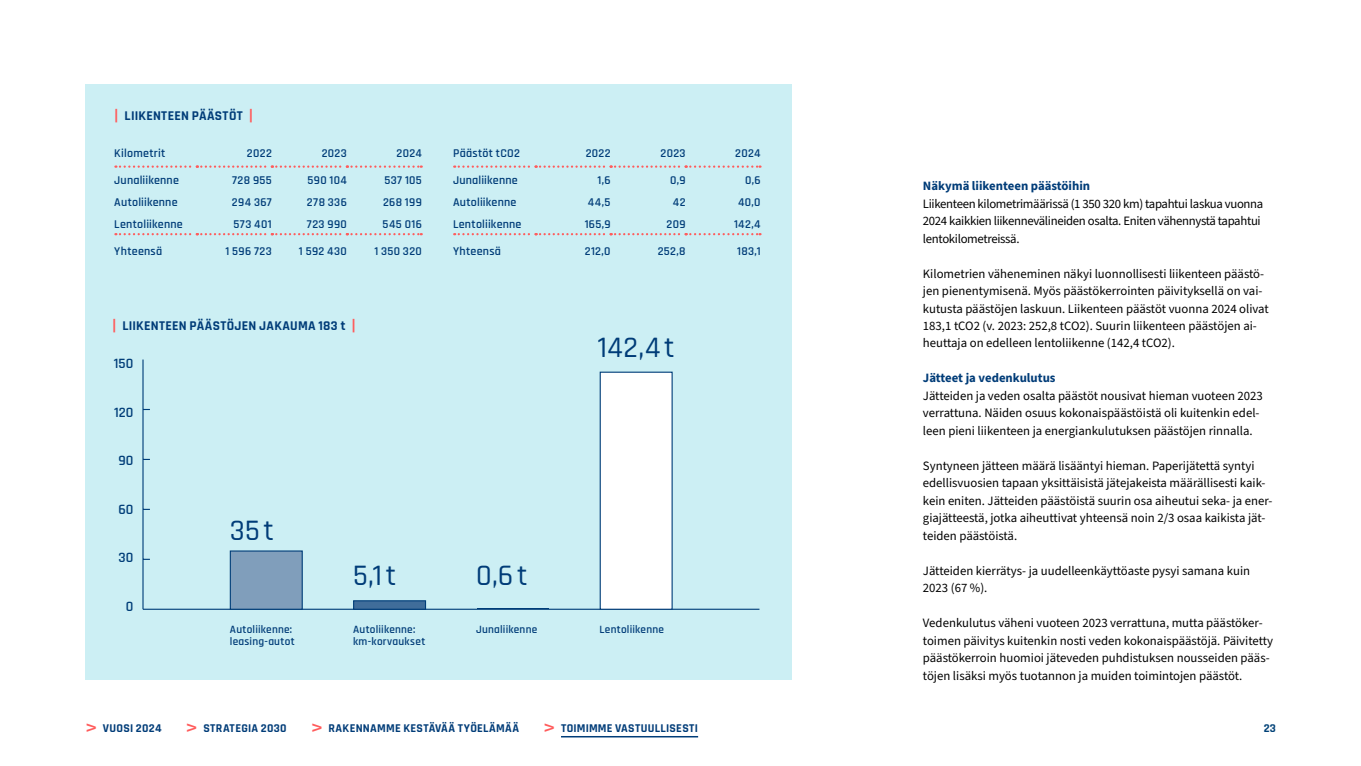
<style>
.page{position:relative;width:1361px;height:766px;background:#fff}
.page>*{position:absolute;margin:0;border:0;box-sizing:border-box;transform-origin:0 0}
.t1{font:500 30px "Rajdhani";letter-spacing:.125em;color:#003c78}
.t2{font:600 14.4px "Rajdhani";color:#003d78}
.t3{font:700 13.5px "Rajdhani";letter-spacing:.02em;color:#003c78}
.t4{font:12.75px/17.5px "Source Sans 3";color:#000}
.t5{font:12.75px/17.5px "Source Sans 3";letter-spacing:-.025em;color:#000}
.t6{font:700 12.75px "Source Sans 3";color:#003c78}
.t7{font:600 12px "Rajdhani";letter-spacing:.025em;color:#003c78}
.t8{font:700 12px "Rajdhani";letter-spacing:.025em;color:#003c78}
.t9{font:700 12px "Rajdhani";color:#004177}
.t10{font:600 11.25px/12px "Rajdhani";letter-spacing:.02em;color:#003c78}
.s1{font-family:"Segoe UI";color:#ff5c5c}
.s2{font-weight:600;font-size:22.5px;color:#ff5c5c}
</style>
<div class="page">
<hr style="left:561px;top:735px;width:137px;height:2px;background:#003c78">
<div style="left:85px;top:84px;width:706px;height:596px;background:#cceff4"></div>
<svg style="left:115px;top:233px;width:307px;height:2px"></svg>
<svg style="left:115px;top:165px;width:307px;height:3px"></svg>
<svg style="left:454px;top:233px;width:306px;height:2px"></svg>
<svg style="left:454px;top:165px;width:306px;height:3px"></svg>
<hr style="left:143px;top:608px;width:616px;height:1px;background:#003d78">
<hr style="left:142px;top:359px;width:2px;height:250px;background:#003d78">
<svg style="left:143px;top:508px;width:7px;height:2px"></svg>
<svg style="left:143px;top:458px;width:7px;height:2px"></svg>
<div style="left:600px;top:371px;width:73px;height:238px;background:#fff;border:1px solid #003d78"></div>
<div style="left:353px;top:600px;width:73px;height:9px;background:#406d9a;border:1px solid #003d78"></div>
<div style="left:230px;top:550px;width:73px;height:59px;background:#809ebb;border:1px solid #003d78"></div>
<p class="t3" style="left:114px;top:107px;width:140px"><span class="s1">|</span> LIIKENTEEN PÄÄSTÖT <span class="s1">|</span></p>
<p class="t7" style="left:114px;top:146px;width:53px">Kilometrit</p>
<p class="t7" style="left:247px;top:146px;width:26px">2022</p>
<p class="t7" style="left:322px;top:146px;width:27px">2023</p>
<p class="t7" style="left:396px;top:146px;width:27px">2024</p>
<p class="t7" style="left:114px;top:173px;width:66px">Junaliikenne</p>
<p class="t7" style="left:232px;top:173px;width:41px">728 955</p>
<p class="t7" style="left:308px;top:173px;width:41px">590 104</p>
<p class="t7" style="left:384px;top:173px;width:39px">537 105</p>
<p class="t7" style="left:114px;top:195px;width:65px">Autoliikenne</p>
<p class="t7" style="left:232px;top:195px;width:41px">294 367</p>
<p class="t7" style="left:307px;top:195px;width:41px">278 336</p>
<p class="t7" style="left:383px;top:195px;width:40px">268 199</p>
<p class="t7" style="left:114px;top:217px;width:70px">Lentoliikenne</p>
<p class="t7" style="left:233px;top:217px;width:40px">573 401</p>
<p class="t7" style="left:307px;top:217px;width:41px">723 990</p>
<p class="t7" style="left:382px;top:217px;width:41px">545 016</p>
<p class="t7" style="left:114px;top:244px;width:49px">Yhteensä</p>
<p class="t7" style="left:225px;top:244px;width:48px">1 596 723</p>
<p class="t7" style="left:299px;top:244px;width:49px">1 592 430</p>
<p class="t7" style="left:374px;top:244px;width:49px">1 350 320</p>
<p class="t3" style="left:112px;top:317px;width:245px"><span class="s1">|</span> LIIKENTEEN PÄÄSTÖJEN JAKAUMA 183 t <span class="s1">|</span></p>
<p class="t2" style="left:114px;top:355px;width:21px">150</p>
<p class="t2" style="left:114px;top:403px;width:21px">120</p>
<p class="t2" style="left:118px;top:452px;width:17px">90</p>
<p class="t2" style="left:118px;top:500px;width:17px">60</p>
<p class="t2" style="left:118px;top:549px;width:16px">30</p>
<h1 class="t1" style="left:230px;top:512px;width:46px">35t</h1>
<p class="t7" style="left:453px;top:146px;width:68px">Päästöt tCO2</p>
<p class="t7" style="left:586px;top:146px;width:26px">2022</p>
<p class="t7" style="left:660px;top:146px;width:27px">2023</p>
<p class="t7" style="left:735px;top:146px;width:27px">2024</p>
<p class="t7" style="left:453px;top:173px;width:66px">Junaliikenne</p>
<p class="t7" style="left:597px;top:173px;width:15px">1,6</p>
<p class="t7" style="left:670px;top:173px;width:17px">0,9</p>
<p class="t7" style="left:745px;top:173px;width:17px">0,6</p>
<p class="t7" style="left:453px;top:195px;width:65px">Autoliikenne</p>
<p class="t7" style="left:588px;top:195px;width:24px">44,5</p>
<p class="t7" style="left:673px;top:195px;width:14px">42</p>
<p class="t7" style="left:738px;top:195px;width:24px">40,0</p>
<p class="t7" style="left:453px;top:217px;width:70px">Lentoliikenne</p>
<p class="t7" style="left:585px;top:217px;width:27px">165,9</p>
<p class="t7" style="left:666px;top:217px;width:21px">209</p>
<p class="t7" style="left:734px;top:217px;width:28px">142,4</p>
<p class="t7" style="left:453px;top:244px;width:49px">Yhteensä</p>
<p class="t7" style="left:585px;top:244px;width:27px">212,0</p>
<p class="t7" style="left:658px;top:244px;width:29px">252,8</p>
<p class="t7" style="left:737px;top:244px;width:25px">183,1</p>
<h1 class="t1" style="left:597px;top:329px;width:79px">142,4t</h1>
<p class="t2" style="left:126px;top:597px;width:9px">0</p>
<h1 class="t1" style="left:353px;top:558px;width:45px">5,1t</h1>
<h1 class="t1" style="left:476px;top:558px;width:53px">0,6t</h1>
<p class="t10" style="left:230px;top:623px;width:66px">Autoliikenne: leasing-autot</p>
<p class="t10" style="left:353px;top:623px;width:74px">Autoliikenne: km-korvaukset</p>
<p class="t10" style="left:476px;top:623px;width:62px">Junaliikenne</p>
<p class="t10" style="left:599px;top:623px;width:66px">Lentoliikenne</p>
<p class="t6" style="left:923px;top:177px;width:169px">Näkymä liikenteen päästöihin</p>
<p class="t5" style="left:923px;top:194px;width:342px">Liikenteen kilometrimäärissä (1 350 320 km) tapahtui laskua vuonna<br>2024 kaikkien liikennevälineiden osalta. Eniten vähennystä tapahtui lentokilometreissä.</p>
<p class="t4" style="left:923px;top:264px;width:347px">Kilometrien väheneminen näkyi luonnollisesti liikenteen päästö&shy;jen pienentymisenä. Myös päästökerrointen päivityksellä on vai&shy;kutusta päästöjen laskuun. Liikenteen päästöt vuonna 2024 olivat 183,1 tCO2 (v. 2023: 252,8 tCO2). Suurin liikenteen päästöjen ai&shy;heuttaja on edelleen lentoliikenne (142,4 tCO2).</p>
<p class="t6" style="left:923px;top:370px;width:134px">Jätteet ja vedenkulutus</p>
<p class="t4" style="left:923px;top:387px;width:341px">Jätteiden ja veden osalta päästöt nousivat hieman vuoteen 2023 verrattuna. Näiden osuus kokonaispäästöistä oli kuitenkin edel&shy;leen pieni liikenteen ja energiankulutuksen päästöjen rinnalla.</p>
<p class="t4" style="left:923px;top:457px;width:351px">Syntyneen jätteen määrä lisääntyi hieman. Paperijätettä syntyi edellisvuosien tapaan yksittäisistä jätejakeista määrällisesti kaik&shy;kein eniten. Jätteiden päästöistä suurin osa aiheutui seka- ja ener&shy;giajätteestä, jotka aiheuttivat yhteensä noin 2/3 osaa kaikista jät&shy;teiden päästöistä.</p>
<p class="t4" style="left:923px;top:561px;width:329px">Jätteiden kierrätys- ja uudelleenkäyttöaste pysyi samana kuin<br>2023 (67 %).</p>
<p class="t4" style="left:923px;top:614px;width:352px">Vedenkulutus väheni vuoteen 2023 verrattuna, mutta päästöker&shy;toimen päivitys kuitenkin nosti veden kokonaispäästöjä. Päivitetty päästökerroin huomioi jäteveden puhdistuksen nousseiden pääs&shy;töjen lisäksi myös tuotannon ja muiden toimintojen päästöt.</p>
<p class="t8" style="left:85px;top:720px;width:614px"><span class="s2">&gt;</span> VUOSI 2024 <span class="s2">&gt;</span> STRATEGIA 2030 <span class="s2">&gt;</span> RAKENNAMME KESTÄVÄÄ TYÖELÄMÄÄ <span class="s2">&gt;</span> TOIMIMME VASTUULLISESTI</p>
<p class="t9" style="left:1264px;top:720px;width:14px">23</p>
</div>
